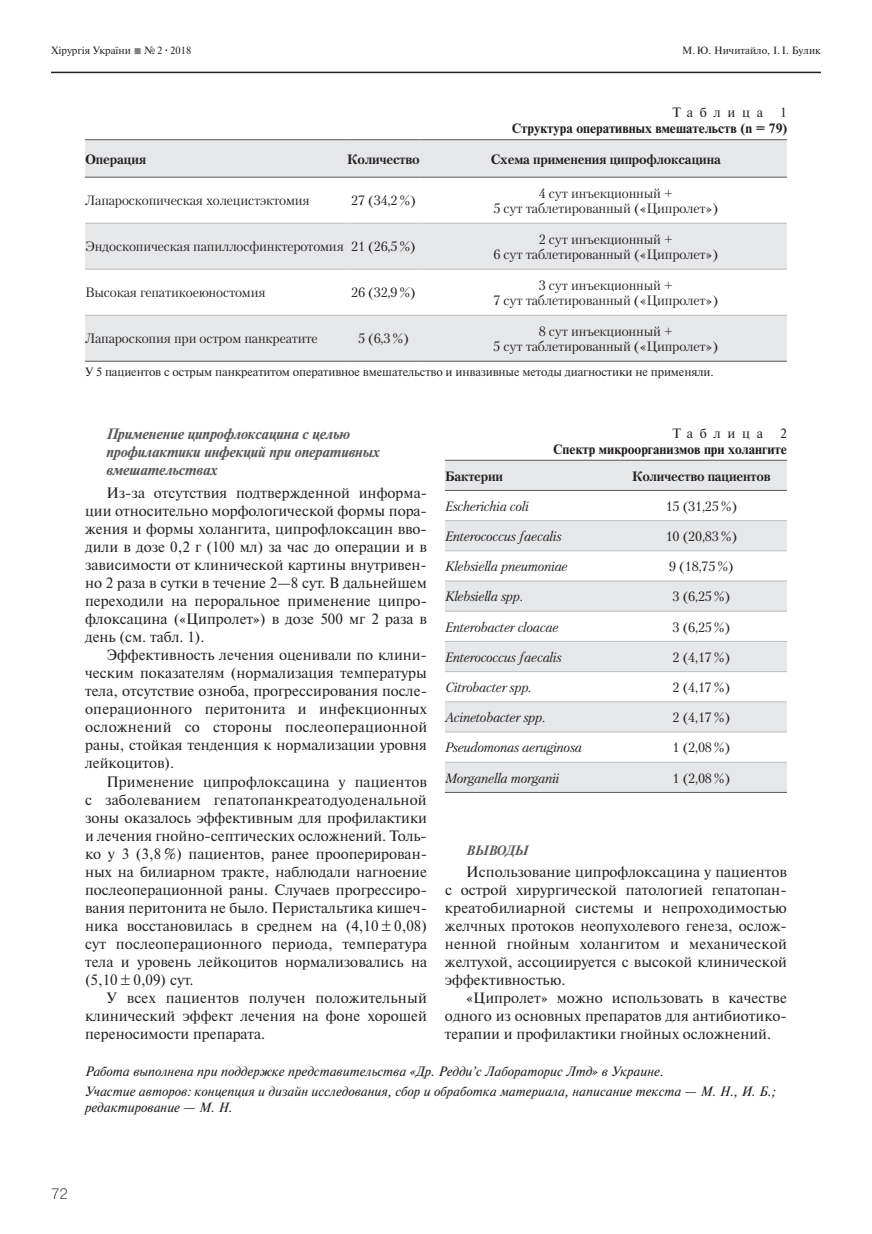
<style>
.page{position:relative;width:872px;height:1234px;background:#fff}
.page>*{position:absolute;margin:0;border:0;box-sizing:border-box;transform-origin:0 0}
.t1{font:15px/18px "Newton C";color:#231f20;text-align:justify}
.t2{font:italic 700 15px/18px "Newton C";letter-spacing:-.01em;color:#57585a}
.t3{font:15px "Pragmatica Light C";color:#231f20}
.t4{font:13.5px/15px "Petersburg C";letter-spacing:-.015em;color:#231f20;text-align:center}
.t5{font:italic 13.5px/20.2px "Newton C";color:#231f20}
.t6{font:italic 13.5px "Petersburg C";letter-spacing:-.015em;color:#231f20}
.t7{font:700 13.5px "Petersburg C";letter-spacing:-.015em;color:#231f20}
.t8{font:700 13.5px "Newton C";color:#231f20}
.t9{font:13.5px "Newton C";letter-spacing:.5em;color:#231f20}
.t10{font:italic 700 13.5px "Newton C";color:#57585a}
.t11{font:12px "Newton C";letter-spacing:-.01em;color:#231f20}
.t12{font:10.5px "Newton C";color:#231f20}
.s1{color:#808285}
.s2{font-weight:700}
</style>
<div class="page">
<hr style="left:51px;top:72px;width:770px;height:1px;background:#231f20">
<div style="left:85px;top:140px;width:702px;height:221px;background:#e6e7e9"></div>
<svg style="left:85px;top:178px;width:702px;height:137px"></svg>
<hr style="left:85px;top:139px;width:261px;height:1px;background:#57585a">
<hr style="left:346px;top:139px;width:74px;height:1px;background:#57585a">
<hr style="left:420px;top:139px;width:367px;height:1px;background:#57585a">
<hr style="left:85px;top:177px;width:261px;height:1px;background:#57585a">
<hr style="left:346px;top:177px;width:74px;height:1px;background:#57585a">
<hr style="left:420px;top:177px;width:367px;height:1px;background:#57585a">
<hr style="left:85px;top:223px;width:261px;height:1px;background:#bcbdc0">
<hr style="left:346px;top:223px;width:74px;height:1px;background:#bcbdc0">
<hr style="left:420px;top:223px;width:367px;height:1px;background:#bcbdc0">
<hr style="left:85px;top:269px;width:261px;height:1px;background:#bcbdc0">
<hr style="left:346px;top:269px;width:74px;height:1px;background:#bcbdc0">
<hr style="left:420px;top:269px;width:367px;height:1px;background:#bcbdc0">
<hr style="left:85px;top:315px;width:261px;height:1px;background:#bcbdc0">
<hr style="left:346px;top:315px;width:74px;height:1px;background:#bcbdc0">
<hr style="left:420px;top:315px;width:367px;height:1px;background:#bcbdc0">
<hr style="left:85px;top:361px;width:261px;height:1px;background:#57585a">
<hr style="left:346px;top:361px;width:74px;height:1px;background:#57585a">
<hr style="left:420px;top:361px;width:367px;height:1px;background:#57585a">
<div style="left:445px;top:460px;width:342px;height:331px;background:#e6e7e9"></div>
<svg style="left:445px;top:491px;width:342px;height:270px"></svg>
<hr style="left:445px;top:459px;width:171px;height:1px;background:#57585a">
<hr style="left:616px;top:459px;width:171px;height:1px;background:#57585a">
<hr style="left:445px;top:490px;width:171px;height:1px;background:#57585a">
<hr style="left:616px;top:490px;width:171px;height:1px;background:#57585a">
<hr style="left:445px;top:580px;width:171px;height:1px;background:#bcbdc0">
<hr style="left:616px;top:580px;width:171px;height:1px;background:#bcbdc0">
<hr style="left:445px;top:610px;width:171px;height:1px;background:#bcbdc0">
<hr style="left:616px;top:610px;width:171px;height:1px;background:#bcbdc0">
<hr style="left:445px;top:520px;width:171px;height:1px;background:#bcbdc0">
<hr style="left:616px;top:520px;width:171px;height:1px;background:#bcbdc0">
<hr style="left:445px;top:550px;width:171px;height:1px;background:#bcbdc0">
<hr style="left:616px;top:550px;width:171px;height:1px;background:#bcbdc0">
<hr style="left:445px;top:641px;width:171px;height:1px;background:#bcbdc0">
<hr style="left:616px;top:641px;width:171px;height:1px;background:#bcbdc0">
<hr style="left:445px;top:671px;width:171px;height:1px;background:#bcbdc0">
<hr style="left:616px;top:671px;width:171px;height:1px;background:#bcbdc0">
<hr style="left:445px;top:701px;width:171px;height:1px;background:#bcbdc0">
<hr style="left:616px;top:701px;width:171px;height:1px;background:#bcbdc0">
<hr style="left:445px;top:731px;width:171px;height:1px;background:#bcbdc0">
<hr style="left:616px;top:731px;width:171px;height:1px;background:#bcbdc0">
<hr style="left:445px;top:761px;width:171px;height:1px;background:#bcbdc0">
<hr style="left:616px;top:761px;width:171px;height:1px;background:#bcbdc0">
<hr style="left:445px;top:791px;width:171px;height:1px;background:#57585a">
<hr style="left:616px;top:791px;width:171px;height:1px;background:#57585a">
<p class="t12" style="left:51px;top:45px;width:142px">Хірургія України <span class="s1">■</span> №2 <span class="s2">·</span> 2018</p>
<p class="t12" style="left:682px;top:45px;width:140px">М. Ю. Ничитайло, І. І. Булик</p>
<p class="t9" style="left:672px;top:105px;width:92px">Таблица</p>
<p class="t9" style="left:780px;top:105px;width:8px">1</p>
<p class="t8" style="left:512px;top:121px;width:277px">Структура оперативных вмешательств (n = 79)</p>
<p class="t7" style="left:85px;top:150px;width:63px">Операция</p>
<p class="t7" style="left:347px;top:150px;width:74px">Количество</p>
<p class="t7" style="left:490px;top:150px;width:232px">Схема применения ципрофлоксацина</p>
<p class="t4" style="left:85px;top:193px;width:226px">Лапароскопическая холецистэктомия</p>
<p class="t4" style="left:351px;top:193px;width:66px">27 (34,2 %)</p>
<p class="t4" style="left:493px;top:185px;width:226px">4 сут инъекционный +<br>5 сут таблетированный («Ципролет»)</p>
<p class="t4" style="left:85px;top:239px;width:332px">Эндоскопическая папиллосфинктеротомия 21 (26,5 %)</p>
<p class="t4" style="left:493px;top:231px;width:226px">2 сут инъекционный +<br>6 сут таблетированный («Ципролет»)</p>
<p class="t4" style="left:85px;top:285px;width:182px">Высокая гепатикоеюностомия</p>
<p class="t4" style="left:351px;top:285px;width:66px">26 (32,9 %)</p>
<p class="t4" style="left:493px;top:277px;width:226px">3 сут инъекционный +<br>7 сут таблетированный («Ципролет»)</p>
<p class="t4" style="left:85px;top:331px;width:234px">Лапароскопия при остром панкреатите</p>
<p class="t4" style="left:358px;top:331px;width:52px">5 (6,3 %)</p>
<p class="t4" style="left:493px;top:323px;width:226px">8 сут инъекционный +<br>5 сут таблетированный («Ципролет»)</p>
<p class="t11" style="left:85px;top:366px;width:630px">У 5 пациентов с острым панкреатитом оперативное вмешательство и инвазивные методы диагностики не применяли.</p>
<p class="t2" style="left:106px;top:424px;width:275px">Применение ципрофлоксацина с целью профилактики инфекций при оперативных вмешательствах</p>
<p class="t1" style="left:85px;top:484px;width:343px;text-align:left;text-indent:21px">Из-за отсутствия подтвержденной информа&shy;ции относительно морфологической формы пора&shy;жения и формы холангита, ципрофлоксацин вво&shy;дили в дозе 0,2 г (100 мл) за час до операции и в зависимости от клинической картины внутривен&shy;но 2 раза в сутки в течение 2—8 сут. В дальнейшем переходили на пероральное применение ципро&shy;флоксацина («Ципролет») в дозе 500 мг 2 раза в день (см. табл. 1).</p>
<p class="t1" style="left:85px;top:646px;width:343px;text-indent:21px">Эффективность лечения оценивали по клини&shy;ческим показателям (нормализация температуры тела, отсутствие озноба, прогрессирования после&shy;операционного перитонита и инфекционных осложнений со стороны послеоперационной раны, стойкая тенденция к нормализации уровня лейкоцитов).</p>
<p class="t1" style="left:85px;top:772px;width:344px;text-indent:21px">Применение ципрофлоксацина у пациентов с заболеванием гепатопанкреатодуоденальной зоны оказалось эффективным для профилактики и лечения гнойно-септических осложнений. Толь&shy;ко у 3 (3,8 %) пациентов, ранее прооперирован&shy;ных на билиарном тракте, наблюдали нагноение послеоперационной раны. Случаев прогрессиро&shy;вания перитонита не было. Перистальтика кишеч&shy;ника восстановилась в среднем на (4,10 ± 0,08) сут послеоперационного периода, температура тела и уровень лейкоцитов нормализовались на (5,10 ± 0,09) сут.</p>
<p class="t1" style="left:85px;top:988px;width:343px;text-indent:21px">У всех пациентов получен положительный клинический эффект лечения на фоне хорошей переносимости препарата.</p>
<p class="t9" style="left:672px;top:425px;width:92px">Таблица</p>
<p class="t9" style="left:780px;top:425px;width:8px">2</p>
<p class="t8" style="left:553px;top:441px;width:235px">Спектр микроорганизмов при холангите</p>
<p class="t7" style="left:445px;top:467px;width:60px">Бактерии</p>
<p class="t7" style="left:632px;top:467px;width:140px">Количество пациентов</p>
<p class="t6" style="left:445px;top:498px;width:85px">Escherichia coli</p>
<p class="t4" style="left:665px;top:498px;width:73px">15 (31,25 %)</p>
<p class="t6" style="left:445px;top:528px;width:118px">Enterococcus faecalis</p>
<p class="t4" style="left:665px;top:528px;width:73px">10 (20,83 %)</p>
<p class="t6" style="left:445px;top:558px;width:124px">Klebsiella pneumoniae</p>
<p class="t4" style="left:669px;top:558px;width:66px">9 (18,75 %)</p>
<p class="t6" style="left:445px;top:588px;width:79px">Klebsiella spp.</p>
<p class="t4" style="left:672px;top:589px;width:59px">3 (6,25 %)</p>
<p class="t6" style="left:445px;top:619px;width:115px">Enterobacter cloacae</p>
<p class="t4" style="left:672px;top:619px;width:59px">3 (6,25 %)</p>
<p class="t6" style="left:445px;top:649px;width:118px">Enterococcus faecalis</p>
<p class="t4" style="left:672px;top:649px;width:59px">2 (4,17 %)</p>
<p class="t6" style="left:445px;top:679px;width:88px">Citrobacter spp.</p>
<p class="t4" style="left:672px;top:679px;width:59px">2 (4,17 %)</p>
<p class="t6" style="left:445px;top:709px;width:102px">Acinetobacter spp.</p>
<p class="t4" style="left:672px;top:709px;width:59px">2 (4,17 %)</p>
<p class="t6" style="left:445px;top:739px;width:138px">Pseudomonas aeruginosa</p>
<p class="t4" style="left:672px;top:739px;width:59px">1 (2,08 %)</p>
<p class="t6" style="left:445px;top:769px;width:116px">Morganella morganii</p>
<p class="t4" style="left:672px;top:770px;width:59px">1 (2,08 %)</p>
<p class="t10" style="left:466px;top:842px;width:59px">Выводы</p>
<p class="t1" style="left:445px;top:862px;width:343px;text-indent:21px">Использование ципрофлоксацина у пациентов с острой хирургической патологией гепатопан&shy;креатобилиарной системы и непроходимостью желчных протоков неопухолевого генеза, ослож&shy;ненной гнойным холангитом и механической желтухой, ассоциируется с высокой клинической эффективностью.</p>
<p class="t1" style="left:445px;top:988px;width:343px;text-indent:21px">«Ципролет» можно использовать в качестве одного из основных препаратов для антибиотико&shy;терапии и профилактики гнойных осложнений.</p>
<p class="t5" style="left:85px;top:1060px;width:692px">Работа выполнена при поддержке представительства «Др. Редди’с Лабораторис Лтд» в Украине.<br>Участие авторов: концепция и дизайн исследования, сбор и обработка материала, написание текста — М. Н., И. Б.;</p>
<p class="t5" style="left:85px;top:1097px;width:149px">редактирование — М. Н.</p>
<p class="t3" style="left:51px;top:1184px;width:18px">72</p>
</div>
